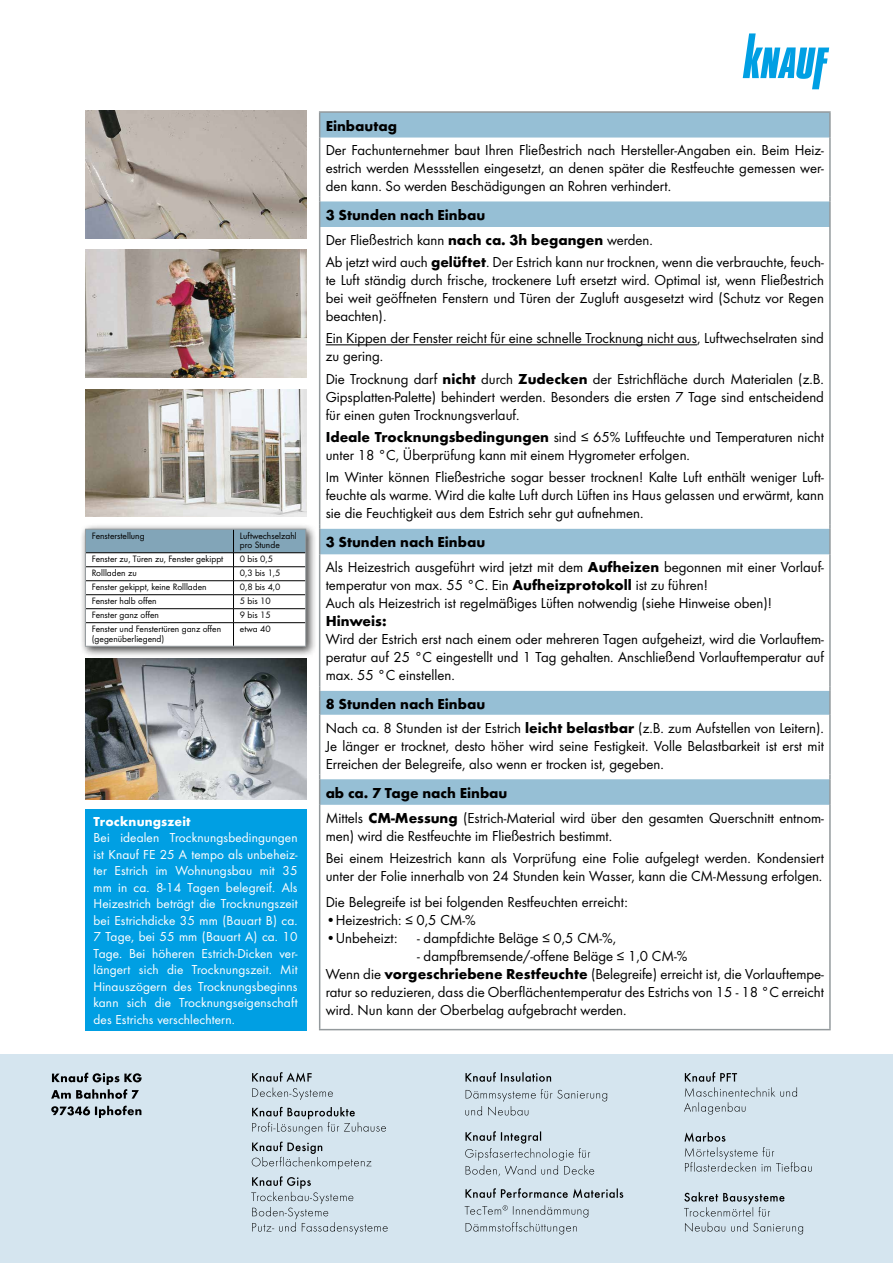
<style>
.page{position:relative;width:893px;height:1263px;background:#fff}
.page>*{position:absolute;margin:0;border:0;box-sizing:border-box;transform-origin:0 0}
.t1{font:15px/18px "Futura Boo";color:#000}
.t2{font:700 15px "Futura";color:#000}
.t3{font:13.5px/16.5px "Futura Boo";letter-spacing:.01em;color:#fff;text-align:justify}
.t4{font:700 13.5px "Futura";letter-spacing:.01em;color:#fff}
.t5{font:9.6px/9.6px "Futura Boo";color:#000}
.s1{font-family:"Futura";font-weight:700}
</style>
<div class="page">
<svg style="left:320px;top:113px;width:509px;height:692px"></svg>
<hr style="left:319px;top:111px;width:512px;height:2px;background:#93999c">
<svg style="left:319px;top:113px;width:1px;height:25px"></svg>
<hr style="left:829px;top:113px;width:2px;height:25px;background:#93999c">
<hr style="left:319px;top:138px;width:1px;height:59px;background:#93999c">
<hr style="left:829px;top:138px;width:2px;height:59px;background:#93999c">
<svg style="left:319px;top:197px;width:1px;height:30px"></svg>
<hr style="left:829px;top:201px;width:2px;height:26px;background:#93999c">
<hr style="left:319px;top:227px;width:1px;height:297px;background:#93999c">
<hr style="left:829px;top:227px;width:2px;height:297px;background:#93999c">
<svg style="left:319px;top:524px;width:1px;height:30px"></svg>
<hr style="left:829px;top:529px;width:2px;height:25px;background:#93999c">
<hr style="left:319px;top:554px;width:1px;height:132px;background:#93999c">
<hr style="left:829px;top:554px;width:2px;height:132px;background:#93999c">
<svg style="left:319px;top:686px;width:1px;height:29px"></svg>
<hr style="left:829px;top:691px;width:2px;height:24px;background:#93999c">
<hr style="left:319px;top:715px;width:1px;height:60px;background:#93999c">
<hr style="left:829px;top:715px;width:2px;height:60px;background:#93999c">
<svg style="left:319px;top:775px;width:1px;height:30px"></svg>
<hr style="left:829px;top:779px;width:2px;height:26px;background:#93999c">
<hr style="left:319px;top:805px;width:1px;height:224px;background:#93999c">
<hr style="left:829px;top:805px;width:2px;height:224px;background:#93999c">
<hr style="left:319px;top:1029px;width:512px;height:1px;background:#93999c">
<hr style="left:326px;top:344px;width:371px;height:1px;background:#000">
<img style="left:85px;top:250px;width:221px;height:128px">
<img style="left:85px;top:389px;width:221px;height:128px">
<img style="left:85px;top:111px;width:221px;height:127px">
<img style="left:85px;top:658px;width:221px;height:141px">
<div style="left:80px;top:523px;width:238px;height:135px;background:#000;opacity:.75"></div>
<svg style="left:85px;top:529px;width:221px;height:117px"></svg>
<hr style="left:85px;top:646px;width:148px;height:1px;background:#93999c">
<hr style="left:233px;top:646px;width:73px;height:1px;background:#93999c">
<div style="left:85px;top:809px;width:221px;height:221px;background:#009fe3"></div>
<div style="left:0;top:1054px;width:893px;height:209px;background:#d5e5ef"></div>
<svg style="left:51px;top:1105px;width:90px;height:13px"></svg>
<svg style="left:51px;top:1072px;width:91px;height:27px"></svg>
<svg style="left:465px;top:1205px;width:123px;height:29px"></svg>
<svg style="left:465px;top:1188px;width:158px;height:10px"></svg>
<svg style="left:465px;top:1131px;width:129px;height:45px"></svg>
<svg style="left:465px;top:1089px;width:142px;height:26px"></svg>
<svg style="left:465px;top:1072px;width:86px;height:10px"></svg>
<svg style="left:685px;top:1222px;width:118px;height:12px"></svg>
<svg style="left:684px;top:1192px;width:100px;height:24px"></svg>
<svg style="left:684px;top:1132px;width:128px;height:40px"></svg>
<svg style="left:684px;top:1072px;width:113px;height:42px"></svg>
<svg style="left:251px;top:1176px;width:137px;height:58px"></svg>
<svg style="left:252px;top:1141px;width:119px;height:28px"></svg>
<svg style="left:252px;top:1107px;width:134px;height:27px"></svg>
<svg style="left:252px;top:1072px;width:81px;height:28px"></svg>
<svg style="left:743px;top:33px;width:86px;height:56px"></svg>
<p class="t5" style="left:92px;top:531px;width:54px">Fensterstellung</p>
<p class="t5" style="left:240px;top:531px;width:58px">Luftwechselzahl pro Stunde</p>
<p class="t5" style="left:92px;top:554px;width:133px">Fenster zu, Türen zu, Fenster gekippt</p>
<p class="t5" style="left:240px;top:554px;width:35px">0 bis 0,5</p>
<p class="t5" style="left:92px;top:568px;width:46px">Rollladen zu</p>
<p class="t5" style="left:240px;top:568px;width:42px">0,3 bis 1,5</p>
<p class="t5" style="left:92px;top:582px;width:116px">Fenster gekippt, keine Rollladen</p>
<p class="t5" style="left:240px;top:582px;width:42px">0,8 bis 4,0</p>
<p class="t5" style="left:92px;top:596px;width:66px">Fenster halb offen</p>
<p class="t5" style="left:240px;top:596px;width:32px">5 bis 10</p>
<p class="t5" style="left:92px;top:610px;width:69px">Fenster ganz offen</p>
<p class="t5" style="left:240px;top:610px;width:32px">9 bis 15</p>
<p class="t5" style="left:92px;top:624px;width:131px">Fenster und Fenstertüren ganz offen (gegenüberliegend)</p>
<p class="t5" style="left:240px;top:624px;width:32px">etwa 40</p>
<p class="t4" style="left:94px;top:813px;width:99px">Trocknungszeit</p>
<p class="t3" style="left:94px;top:829px;width:206px">Bei idealen Trocknungsbedingungen ist Knauf FE 25 A tempo als unbeheiz&shy;ter Estrich im Wohnungsbau mit 35 mm in ca. 8-14 Tagen belegreif. Als Heizestrich beträgt die Trocknungszeit bei Estrichdicke 35 mm (Bauart B) ca.<br>7 Tage, bei 55 mm (Bauart A) ca. 10<br>Tage. Bei höheren Estrich-Dicken ver&shy;längert sich die Trocknungszeit. Mit Hinauszögern des Trocknungsbeginns kann sich die Trocknungseigenschaft des Estrichs verschlechtern.</p>
<p class="t2" style="left:326px;top:116px;width:73px">Einbautag</p>
<p class="t1" style="left:326px;top:141px;width:500px;text-align:justify">Der Fachunternehmer baut Ihren Fließestrich nach Hersteller-Angaben ein. Beim Heiz&shy;estrich werden Messstellen eingesetzt, an denen später die Restfeuchte gemessen wer&shy;den kann. So werden Beschädigungen an Rohren verhindert.</p>
<p class="t2" style="left:326px;top:206px;width:161px">3 Stunden nach Einbau</p>
<p class="t1" style="left:326px;top:229px;width:500px;line-height:22.2px">Der Fließestrich kann <span class="s1">nach ca. 3h begangen</span> werden.<br>Ab jetzt wird auch <span class="s1">gelüftet</span>. Der Estrich kann nur trocknen, wenn die verbrauchte, feuch-</p>
<p class="t1" style="left:326px;top:271px;width:500px;text-align:justify">te Luft ständig durch frische, trockenere Luft ersetzt wird. Optimal ist, wenn Fließestrich bei weit geöffneten Fenstern und Türen der Zugluft ausgesetzt wird (Schutz vor Regen beachten).</p>
<p class="t1" style="left:326px;top:329px;width:500px">Ein Kippen der Fenster reicht für eine schnelle Trocknung nicht aus, Luftwechselraten sind zu gering.</p>
<p class="t1" style="left:326px;top:369px;width:500px;text-align:justify">Die Trocknung darf <span class="s1">nicht</span> durch <span class="s1">Zudecken</span> der Estrichfläche durch Materialen (z.B.<br>Gipsplatten-Palette) behindert werden. Besonders die ersten 7 Tage sind entscheidend für einen guten Trocknungsverlauf.</p>
<p class="t1" style="left:326px;top:428px;width:500px"><span class="s1">Ideale Trocknungsbedingungen</span> sind ≤ 65% Luftfeuchte und Temperaturen nicht unter 18 °C, Überprüfung kann mit einem Hygrometer erfolgen.</p>
<p class="t1" style="left:326px;top:468px;width:500px;text-align:justify">Im Winter können Fließestriche sogar besser trocknen! Kalte Luft enthält weniger Luft&shy;feuchte als warme. Wird die kalte Luft durch Lüften ins Haus gelassen und erwärmt, kann sie die Feuchtigkeit aus dem Estrich sehr gut aufnehmen.</p>
<p class="t2" style="left:326px;top:533px;width:161px">3 Stunden nach Einbau</p>
<p class="t1" style="left:326px;top:558px;width:500px">Als Heizestrich ausgeführt wird jetzt mit dem <span class="s1">Aufheizen</span> begonnen mit einer Vorlauf&shy;temperatur von max. 55 °C. Ein <span class="s1">Aufheizprotokoll</span> ist zu führen!<br>Auch als Heizestrich ist regelmäßiges Lüften notwendig (siehe Hinweise oben)!</p>
<p class="t2" style="left:326px;top:612px;width:62px">Hinweis:</p>
<p class="t1" style="left:326px;top:630px;width:500px;text-align:justify">Wird der Estrich erst nach einem oder mehreren Tagen aufgeheizt, wird die Vorlauftem&shy;peratur auf 25 °C eingestellt und 1 Tag gehalten. Anschließend Vorlauftemperatur auf max. 55 °C einstellen.</p>
<p class="t2" style="left:326px;top:694px;width:161px">8 Stunden nach Einbau</p>
<p class="t1" style="left:326px;top:718px;width:500px;text-align:justify">Nach ca. 8 Stunden ist der Estrich <span class="s1">leicht belastbar</span> (z.B. zum Aufstellen von Leitern).<br>Je länger er trocknet, desto höher wird seine Festigkeit. Volle Belastbarkeit ist erst mit Erreichen der Belegreife, also wenn er trocken ist, gegeben.</p>
<p class="t2" style="left:326px;top:784px;width:183px">ab ca. 7 Tage nach Einbau</p>
<p class="t1" style="left:326px;top:808px;width:500px">Mittels <span class="s1">CM-Messung</span> (Estrich-Material wird über den gesamten Querschnitt entnom&shy;men) wird die Restfeuchte im Fließestrich bestimmt.</p>
<p class="t1" style="left:326px;top:849px;width:500px">Bei einem Heizestrich kann als Vorprüfung eine Folie aufgelegt werden. Kondensiert unter der Folie innerhalb von 24 Stunden kein Wasser, kann die CM-Messung erfolgen.</p>
<p class="t1" style="left:326px;top:893px;width:304px">Die Belegreife ist bei folgenden Restfeuchten erreicht:</p>
<p class="t1" style="left:326px;top:911px;width:152px">•Heizestrich: ≤ 0,5 CM-%</p>
<p class="t1" style="left:326px;top:929px;width:73px">•Unbeheizt:</p>
<p class="t1" style="left:417px;top:929px;width:201px">- dampfdichte Beläge ≤ 0,5 CM-%,</p>
<p class="t1" style="left:326px;top:947px;width:500px;text-indent:91px">- dampfbremsende/-offene Beläge ≤ 1,0 CM-%<br>Wenn die <span class="s1">vorgeschriebene Restfeuchte</span> (Belegreife) erreicht ist, die Vorlauftempe&shy;ratur so reduzieren, dass die Oberflächentemperatur des Estrichs von 15 - 18 °C erreicht wird. Nun kann der Oberbelag aufgebracht werden.</p>
</div>
